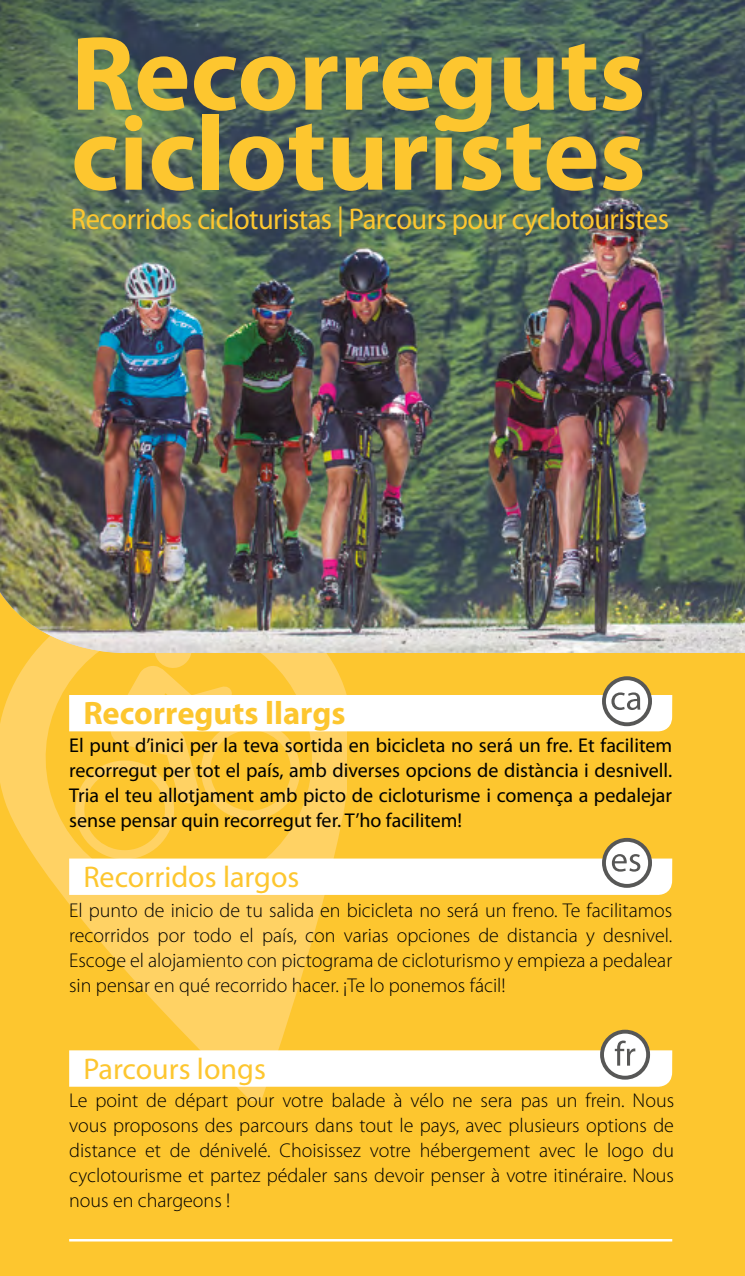
<style>
.page{position:relative;width:745px;height:1276px;background:#fff}
.page>*{position:absolute;margin:0;border:0;box-sizing:border-box;transform-origin:0 0}
.t1{font:700 106.5px/80px "Myriad Pro";color:#fdc62f}
.t2{font:700 32.5px "Myriad Pro";color:#fdc62f}
.t3{font:30px "Myriad Pro";letter-spacing:-.02em;color:#fdc62f;scale:.95 1}
.t4{font:30px "Myriad Pro";color:#fdc62f}
.t5{font:300 20px/25px "Myriad Pro";color:#000;text-align:justify}
.t6{font:20px/25px "Myriad Pro";color:#000;text-align:justify}
</style>
<div class="page">
<div style="left:0;top:0;width:744px;height:1276px;background:#fdc62f"></div>
<svg style="left:0;top:653px;width:325px;height:447px;fill:#ffd264"></svg>
<img style="left:0;top:0;width:744px;height:653px">
<hr style="left:69px;top:1239px;width:602px;height:2px;background:#fff">
<svg style="left:601px;top:1031px;width:46px;height:46px"></svg>
<div style="left:599px;top:1029px;width:50px;height:50px;border:4px solid #575756;border-radius:50%"></div>
<svg style="left:69px;top:1040px;width:602px;height:47px"></svg>
<svg style="left:69px;top:629px;width:602px;height:266px"></svg>
<h1 class="t1" style="left:71px;top:30px;width:576px">Recorreguts cicloturistes</h1>
<h3 class="t3" style="left:71px;top:202px;width:630px">Recorridos cicloturistas | Parcours pour cyclotouristes</h3>
<h2 class="t2" style="left:83px;top:691px;width:263px">Recorreguts llargs</h2>
<p class="t6" style="left:69px;top:732px;width:604px">El punt d’inici per la teva sortida en bicicleta no será un fre. Et facilitem recorregut per tot el país, amb diverses opcions de distància i desnivell.<br>Tria el teu allotjament amb picto de cicloturisme i comença a pedalejar sense pensar quin recorregut fer. T’ho facilitem!</p>
<h3 class="t4" style="left:83px;top:861px;width:217px">Recorridos largos</h3>
<p class="t5" style="left:69px;top:898px;width:604px">El punto de inicio de tu salida en bicicleta no será un freno. Te facilitamos recorridos por todo el país, con varias opciones de distancia y desnivel.<br>Escoge el alojamiento con pictograma de cicloturismo y empieza a pedalear sin pensar en qué recorrido hacer. ¡Te lo ponemos fácil!</p>
<h3 class="t4" style="left:83px;top:1052px;width:184px">Parcours longs</h3>
<p class="t5" style="left:69px;top:1088px;width:606px">Le point de départ pour votre balade à vélo ne sera pas un frein. Nous vous proposons des parcours dans tout le pays, avec plusieurs options de distance et de dénivelé. Choisissez votre hébergement avec le logo du cyclotourisme et partez pédaler sans devoir penser à votre itinéraire. Nous nous en chargeons !</p>
</div>
